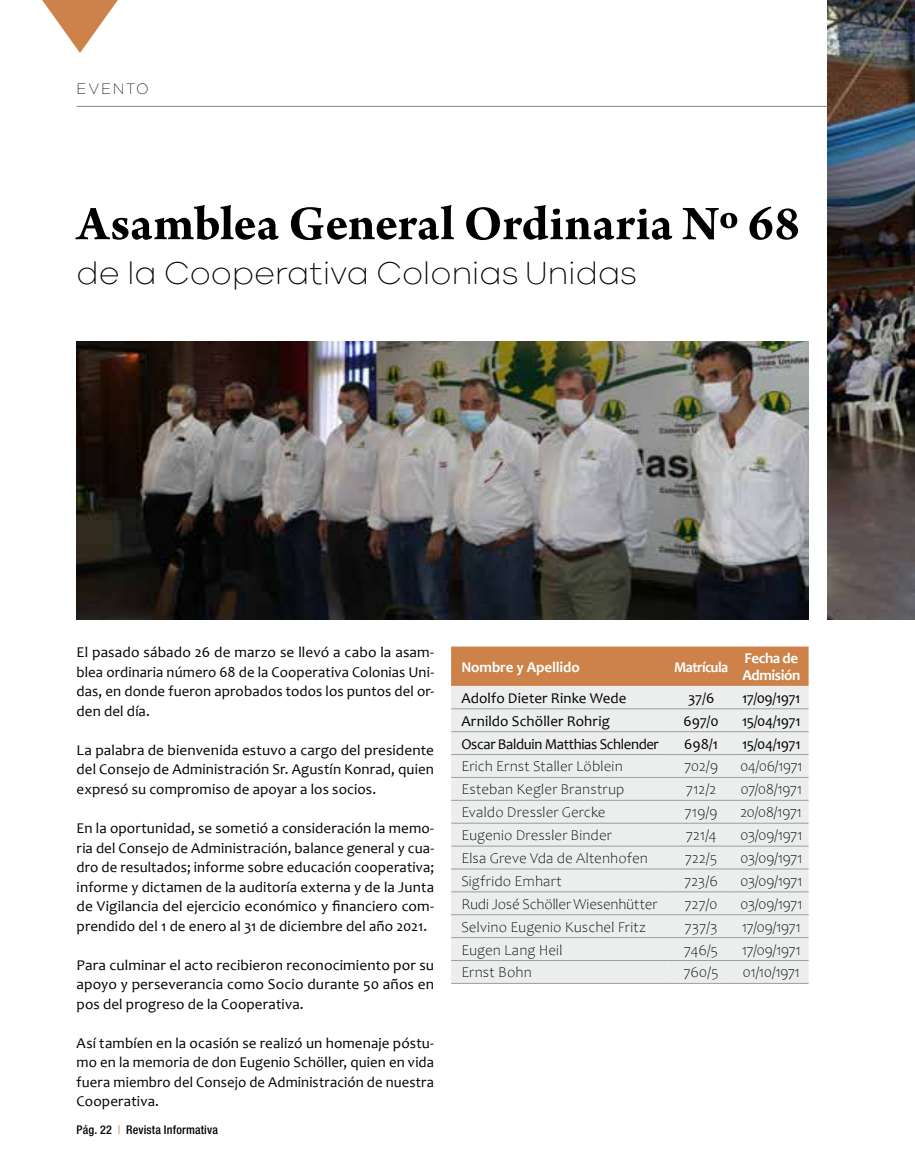
<style>
.page{position:relative;width:915px;height:1170px;background:#fff}
.page>*{position:absolute;margin:0;border:0;box-sizing:border-box;transform-origin:0 0}
.t1{font:700 51.45px "Arno Pro";color:#000}
.t2{font:200 32.85px "Codec Cold Trial";letter-spacing:-.01em;color:#000}
.t3{font:15px/19.5px "Candara";letter-spacing:.005em;color:#000;text-align:justify}
.t4{font:300 15px "Candara";letter-spacing:.005em;color:#000}
.t5{font:15px "Candara";letter-spacing:-.02em;color:#000}
.t6{font:700 15px "Candara";letter-spacing:-.005em;color:#fff}
.t7{font:700 15px/16.5px "Candara";letter-spacing:-.025em;color:#fff}
.t8{font:700 15px "Candara";letter-spacing:-.025em;color:#fff;scale:.95 1}
.t9{font:200 15px "Gotham";letter-spacing:.11em;color:#000}
.t10{font:500 condensed 12px "Helvetica Neue";letter-spacing:.015em;color:#000}
.s1{font-weight:400;color:#cd824a}
</style>
<div class="page">
<hr style="left:77px;top:106px;width:837px;height:1px;background:#87888a">
<svg style="left:42px;top:0;width:76px;height:53px"></svg>
<img style="left:826px;top:0;width:88px;height:619px">
<svg style="left:451px;top:646px;width:357px;height:336px;background:#e7dfd8"></svg>
<hr style="left:451px;top:708px;width:217px;height:1px;background:#9c9e9f">
<hr style="left:733px;top:708px;width:75px;height:1px;background:#9c9e9f">
<hr style="left:451px;top:731px;width:217px;height:1px;background:#9c9e9f">
<hr style="left:733px;top:731px;width:75px;height:1px;background:#9c9e9f">
<hr style="left:668px;top:708px;width:65px;height:1px;background:#9c9e9f">
<hr style="left:668px;top:731px;width:65px;height:1px;background:#9c9e9f">
<hr style="left:451px;top:754px;width:217px;height:1px;background:#9c9e9f">
<hr style="left:733px;top:754px;width:75px;height:1px;background:#9c9e9f">
<hr style="left:668px;top:754px;width:65px;height:1px;background:#9c9e9f">
<hr style="left:451px;top:777px;width:217px;height:1px;background:#9c9e9f">
<hr style="left:733px;top:777px;width:75px;height:1px;background:#9c9e9f">
<hr style="left:451px;top:799px;width:217px;height:1px;background:#9c9e9f">
<hr style="left:733px;top:799px;width:75px;height:1px;background:#9c9e9f">
<hr style="left:668px;top:777px;width:65px;height:1px;background:#9c9e9f">
<hr style="left:668px;top:799px;width:65px;height:1px;background:#9c9e9f">
<hr style="left:451px;top:822px;width:217px;height:1px;background:#9c9e9f">
<hr style="left:733px;top:822px;width:75px;height:1px;background:#9c9e9f">
<hr style="left:668px;top:822px;width:65px;height:1px;background:#9c9e9f">
<hr style="left:451px;top:845px;width:217px;height:1px;background:#9c9e9f">
<hr style="left:733px;top:845px;width:75px;height:1px;background:#9c9e9f">
<hr style="left:451px;top:868px;width:217px;height:1px;background:#9c9e9f">
<hr style="left:733px;top:868px;width:75px;height:1px;background:#9c9e9f">
<hr style="left:668px;top:845px;width:65px;height:1px;background:#9c9e9f">
<hr style="left:668px;top:868px;width:65px;height:1px;background:#9c9e9f">
<hr style="left:451px;top:891px;width:217px;height:1px;background:#9c9e9f">
<hr style="left:733px;top:891px;width:75px;height:1px;background:#9c9e9f">
<hr style="left:451px;top:914px;width:217px;height:1px;background:#9c9e9f">
<hr style="left:733px;top:914px;width:75px;height:1px;background:#9c9e9f">
<hr style="left:451px;top:937px;width:217px;height:1px;background:#9c9e9f">
<hr style="left:733px;top:937px;width:75px;height:1px;background:#9c9e9f">
<hr style="left:451px;top:960px;width:217px;height:1px;background:#9c9e9f">
<hr style="left:733px;top:960px;width:75px;height:1px;background:#9c9e9f">
<hr style="left:451px;top:982px;width:217px;height:1px;background:#9c9e9f">
<hr style="left:733px;top:982px;width:75px;height:1px;background:#9c9e9f">
<hr style="left:668px;top:891px;width:65px;height:1px;background:#9c9e9f">
<hr style="left:668px;top:914px;width:65px;height:1px;background:#9c9e9f">
<hr style="left:668px;top:937px;width:65px;height:1px;background:#9c9e9f">
<hr style="left:668px;top:960px;width:65px;height:1px;background:#9c9e9f">
<hr style="left:668px;top:982px;width:65px;height:1px;background:#9c9e9f">
<img style="left:77px;top:342px;width:731px;height:277px">
<p class="t9" style="left:77px;top:80px;width:74px">EVENTO</p>
<h1 class="t1" style="left:77px;top:194px;width:725px">Asamblea General Ordinaria Nº 68</h1>
<h2 class="t2" style="left:77px;top:253px;width:561px">de la Cooperativa Colonias Unidas</h2>
<p class="t3" style="left:77px;top:642px;width:359px">El pasado sábado 26 de marzo se llevó a cabo la asam&shy;blea ordinaria número 68 de la Cooperativa Colonias Uni&shy;das, en donde fueron aprobados todos los puntos del or&shy;den del día.</p>
<p class="t3" style="left:77px;top:740px;width:359px">La palabra de bienvenida estuvo a cargo del presidente del Consejo de Administración Sr. Agustín Konrad, quien expresó su compromiso de apoyar a los socios.</p>
<p class="t3" style="left:77px;top:818px;width:359px">En la oportunidad, se sometió a consideración la memo&shy;ria del Consejo de Administración, balance general y cua&shy;dro de resultados; informe sobre educación cooperativa; informe y dictamen de la auditoría externa y de la Junta de Vigilancia del ejercicio económico y financiero com&shy;prendido del 1 de enero al 31 de diciembre del año 2021.</p>
<p class="t3" style="left:77px;top:954px;width:359px">Para culminar el acto recibieron reconocimiento por su apoyo y perseverancia como Socio durante 50 años en pos del progreso de la Cooperativa.</p>
<p class="t3" style="left:77px;top:1032px;width:359px">Así tambíen en la ocasión se realizó un homenaje póstu&shy;mo en la memoria de don Eugenio Schöller, quien en vida fuera miembro del Consejo de Administración de nuestra Cooperativa.</p>
<p class="t10" style="left:77px;top:1122px;width:143px">Pág. 22 <span class="s1">|</span> Revista Informativa</p>
<p class="t6" style="left:461px;top:657px;width:120px">Nombre y Apellido</p>
<p class="t8" style="left:674px;top:657px;width:58px">Matrícula</p>
<p class="t7" style="left:742px;top:650px;width:59px">Fecha de<br>Admisión</p>
<p class="t3" style="left:461px;top:688px;width:167px">Adolfo Dieter Rinke Wede</p>
<p class="t3" style="left:687px;top:688px;width:28px">37/6</p>
<p class="t3" style="left:742px;top:688px;width:60px">17/09/1971</p>
<p class="t3" style="left:461px;top:711px;width:150px">Arnildo Schöller Rohrig</p>
<p class="t3" style="left:683px;top:711px;width:37px">697/0</p>
<p class="t3" style="left:741px;top:711px;width:60px">15/04/1971</p>
<p class="t5" style="left:461px;top:734px;width:199px">Oscar Balduin Matthias Schlender</p>
<p class="t3" style="left:684px;top:733px;width:35px">698/1</p>
<p class="t3" style="left:741px;top:733px;width:60px">15/04/1971</p>
<p class="t4" style="left:461px;top:758px;width:163px">Erich Ernst Staller Löblein</p>
<p class="t4" style="left:683px;top:758px;width:36px">702/9</p>
<p class="t4" style="left:739px;top:758px;width:64px">04/06/1971</p>
<p class="t4" style="left:461px;top:781px;width:165px">Esteban Kegler Branstrup</p>
<p class="t4" style="left:685px;top:781px;width:32px">712/2</p>
<p class="t4" style="left:740px;top:781px;width:63px">07/08/1971</p>
<p class="t4" style="left:461px;top:804px;width:146px">Evaldo Dressler Gercke</p>
<p class="t4" style="left:684px;top:804px;width:35px">719/9</p>
<p class="t4" style="left:740px;top:804px;width:63px">20/08/1971</p>
<p class="t4" style="left:461px;top:826px;width:152px">Eugenio Dressler Binder</p>
<p class="t4" style="left:685px;top:826px;width:32px">721/4</p>
<p class="t4" style="left:739px;top:826px;width:64px">03/09/1971</p>
<p class="t4" style="left:461px;top:849px;width:188px">Elsa Greve Vda de Altenhofen</p>
<p class="t4" style="left:684px;top:849px;width:34px">722/5</p>
<p class="t4" style="left:739px;top:849px;width:64px">03/09/1971</p>
<p class="t4" style="left:461px;top:872px;width:102px">Sigfrido Emhart</p>
<p class="t4" style="left:684px;top:872px;width:35px">723/6</p>
<p class="t4" style="left:739px;top:872px;width:64px">03/09/1971</p>
<p class="t4" style="left:461px;top:895px;width:197px">Rudi José Schöller Wiesenhütter</p>
<p class="t4" style="left:684px;top:895px;width:34px">727/0</p>
<p class="t4" style="left:739px;top:895px;width:64px">03/09/1971</p>
<p class="t4" style="left:461px;top:918px;width:186px">Selvino Eugenio Kuschel Fritz</p>
<p class="t4" style="left:684px;top:918px;width:34px">737/3</p>
<p class="t4" style="left:741px;top:918px;width:60px">17/09/1971</p>
<p class="t4" style="left:461px;top:941px;width:103px">Eugen Lang Heil</p>
<p class="t4" style="left:683px;top:941px;width:36px">746/5</p>
<p class="t4" style="left:741px;top:941px;width:60px">17/09/1971</p>
<p class="t4" style="left:461px;top:964px;width:72px">Ernst Bohn</p>
<p class="t4" style="left:683px;top:964px;width:37px">760/5</p>
<p class="t4" style="left:742px;top:964px;width:59px">01/10/1971</p>
</div>
